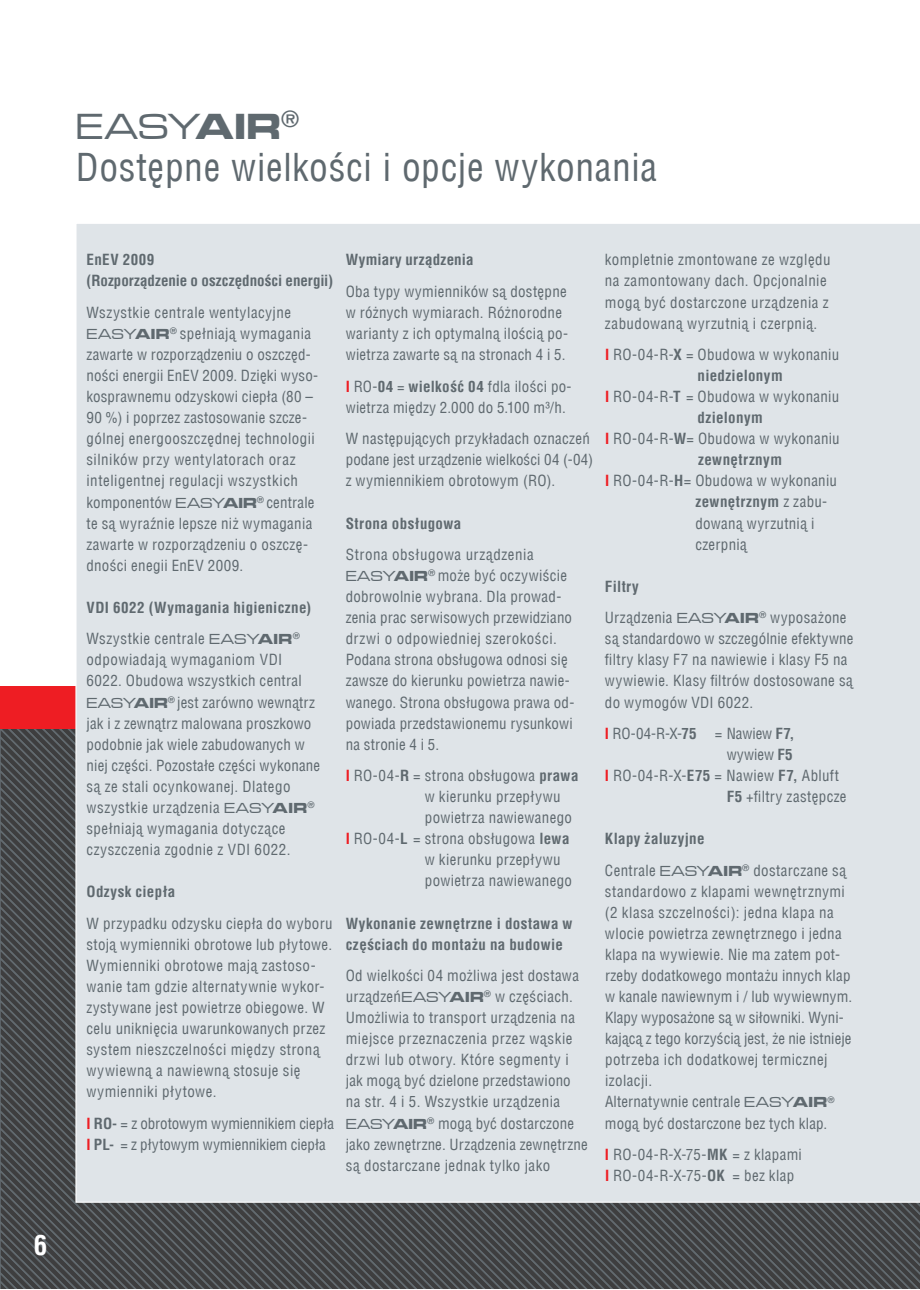
<style>
.page{position:relative;width:920px;height:1290px;background:#fff}
.page>*{position:absolute;margin:0;border:0;box-sizing:border-box;transform-origin:0 0}
.t1{font:condensed 37.5px "Helvetica Com";letter-spacing:.02em;color:#5f696f}
.t2{font:500 expanded 37.5px "Microgramma Com";color:#5f696f}
.t3{font:700 condensed 27px "Helvetica Com";color:#fff}
.t4{font:condensed 15px/21px "Helvetica Com";letter-spacing:.025em;color:#5f696f}
.t5{font:700 condensed 15px/21px "Helvetica Com";letter-spacing:.02em;color:#5f696f}
.t6{font:condensed 15px/21px "Helvetica Com";letter-spacing:-.005em;color:#5f696f}
.t7{font:condensed 15px "Helvetica Com";color:#5f696f}
.s1{font-weight:700}
.s2{font-family:"Microgramma Com";font-weight:500;font-stretch:expanded}
.s3{font-family:"Microgramma Com";font-weight:700;font-stretch:expanded}
.s4{font-weight:400}
.s5{font-family:"Microgramma Com";font-stretch:expanded}
.s6{font-weight:700;color:#ee1d23}
</style>
<div class="page">
<svg style="left:0;top:886px;width:75px;height:247px"></svg>
<svg style="left:574px;top:1203px;width:222px;height:85px"></svg>
<div style="left:0;top:686px;width:919px;height:42px;background:#ee1d23"></div>
<div style="left:75px;top:224px;width:844px;height:979px;background:#dfe4e8"></div>
<svg style="left:0;top:1133px;width:574px;height:156px"></svg>
<svg style="left:804px;top:686px;width:116px;height:603px"></svg>
<h2 class="t3" style="left:34px;top:1235px;width:15px">6</h2>
<h1 class="t2" style="left:76px;top:101px;width:225px">EASY<span class="s1">AIR</span><sup>®</sup></h1>
<h1 class="t1" style="left:76px;top:154px;width:582px">Dostępne wielkości i opcje wykonania</h1>
<p class="t5" style="left:86px;top:252px;width:248px">EnEV 2009<br>(Rozporządzenie o oszczędności energii)</p>
<p class="t4" style="left:86px;top:304px;width:233px">Wszystkie centrale wentylacyjne <span class="s2">EASY</span><span class="s3">AIR</span><sup>®</sup> spełniają wymagania zawarte w rozporządzeniu o oszczęd&shy;ności energii EnEV 2009. Dzięki wyso&shy;kosprawnemu odzyskowi ciepła (80 – 90 %) i poprzez zastosowanie szcze&shy;gólnej energooszczędnej technologii silników przy wentylatorach oraz inteligentnej regulacji wszystkich komponentów <span class="s2">EASY</span><span class="s3">AIR</span><sup>®</sup> centrale te są wyraźnie lepsze niż wymagania zawarte w rozporządzeniu o oszczę&shy;dności enegii EnEV 2009.</p>
<p class="t5" style="left:86px;top:594px;width:226px;line-height:31.7px">VDI 6022 (Wymagania higieniczne)<br><span class="s4">Wszystkie centrale</span> <span class="s2">EASY</span><span class="s5">AIR</span><sup>®</sup></p>
<p class="t4" style="left:86px;top:651px;width:235px">odpowiadają wymaganiom VDI 6022. Obudowa wszystkich central <span class="s2">EASY</span><span class="s3">AIR</span><sup>®</sup> jest zarówno wewnątrz jak i z zewnątrz malowana proszkowo podobnie jak wiele zabudowanych w niej części. Pozostałe części wykonane są ze stali ocynkowanej. Dlatego wszystkie urządzenia <span class="s2">EASY</span><span class="s3">AIR</span><sup>® </sup>spełniają wymagania dotyczące czyszczenia zgodnie z VDI 6022.</p>
<p class="t5" style="left:86px;top:883px;width:90px">Odzysk ciepła</p>
<p class="t4" style="left:86px;top:915px;width:247px">W przypadku odzysku ciepła do wyboru stoją wymienniki obrotowe lub płytowe.<br>Wymienniki obrotowe mają zastoso&shy;wanie tam gdzie alternatywnie wykor&shy;zystywane jest powietrze obiegowe. W celu uniknięcia uwarunkowanych przez system nieszczelności między stroną wywiewną a nawiewną stosuje się wymienniki płytowe.</p>
<p class="t6" style="left:86px;top:1115px;width:249px"><span class="s6">I</span> <span class="s1">RO-</span> = z obrotowym wymiennikiem ciepła<br><span class="s6">I</span> <span class="s1">PL-</span> = z płytowym wymiennikiem ciepła</p>
<p class="t5" style="left:346px;top:252px;width:129px">Wymiary urządzenia</p>
<p class="t4" style="left:346px;top:283px;width:224px">Oba typy wymienników są dostępne w różnych wymiarach. Różnorodne warianty z ich optymalną ilością po&shy;wietrza zawarte są na stronach 4 i 5.</p>
<p class="t4" style="left:346px;top:378px;width:227px"><span class="s6">I</span> RO-<span class="s1">04</span> = <span class="s1">wielkość 04</span> fdla ilości po&shy;wietrza między 2.000 do 5.100 m³/h.</p>
<p class="t4" style="left:346px;top:430px;width:249px">W następujących przykładach oznaczeń podane jest urządzenie wielkości 04 (-04) z wymiennikiem obrotowym (RO).</p>
<p class="t5" style="left:346px;top:515px;width:117px">Strona obsługowa</p>
<p class="t4" style="left:346px;top:546px;width:230px">Strona obsługowa urządzenia<br><span class="s2">EASY</span><span class="s3">AIR</span><sup>®</sup> może być oczywiście dobrowolnie wybrana. Dla prowad&shy;zenia prac serwisowych przewidziano drzwi o odpowiedniej szerokości.<br>Podana strona obsługowa odnosi się zawsze do kierunku powietrza nawie&shy;wanego. Strona obsługowa prawa od&shy;powiada przedstawionemu rysunkowi na stronie 4 i 5.</p>
<p class="t4" style="left:346px;top:767px;width:234px"><span class="s6">I</span> RO-04-<span class="s1">R</span> = strona obsługowa <span class="s1">prawa</span></p>
<p class="t4" style="left:425px;top:788px;width:137px">w kierunku przepływu</p>
<p class="t4" style="left:425px;top:809px;width:149px">powietrza nawiewanego</p>
<p class="t4" style="left:346px;top:830px;width:225px"><span class="s6">I</span> RO-04-<span class="s1">L</span> = strona obsługowa <span class="s1">lewa</span></p>
<p class="t4" style="left:425px;top:851px;width:137px">w kierunku przepływu</p>
<p class="t4" style="left:425px;top:872px;width:149px">powietrza nawiewanego</p>
<p class="t5" style="left:346px;top:915px;width:228px">Wykonanie zewnętrzne i dostawa w częściach do montażu na budowie</p>
<p class="t4" style="left:345px;top:967px;width:243px">Od wielkości 04 możliwa jest dostawa urządzeń<span class="s2">EASY</span><span class="s3">AIR</span><sup>®</sup> w częściach.<br>Umożliwia to transport urządzenia na miejsce przeznaczenia przez wąskie drzwi lub otwory. Które segmenty i jak mogą być dzielone przedstawiono na str. 4 i 5. Wszystkie urządzenia <span class="s2">EASY</span><span class="s3">AIR</span><sup>®</sup> mogą być dostarczone jako zewnętrzne. Urządzenia zewnętrzne są dostarczane jednak tylko jako</p>
<p class="t4" style="left:605px;top:252px;width:227px">kompletnie zmontowane ze względu na zamontowany dach. Opcjonalnie mogą być dostarczone urządzenia z zabudowaną wyrzutnią i czerpnią.</p>
<p class="t4" style="left:605px;top:346px;width:236px"><span class="s6">I</span> RO-04-R-<span class="s1">X</span> = Obudowa w wykonaniu</p>
<p class="t5" style="left:697px;top:367px;width:87px">niedzielonym</p>
<p class="t4" style="left:605px;top:388px;width:236px"><span class="s6">I</span> RO-04-R-<span class="s1">T</span> = Obudowa w wykonaniu</p>
<p class="t5" style="left:697px;top:409px;width:67px">dzielonym</p>
<p class="t4" style="left:605px;top:430px;width:236px"><span class="s6">I</span> RO-04-R-<span class="s1">W</span>= Obudowa w wykonaniu</p>
<p class="t5" style="left:698px;top:452px;width:85px">zewnętrznym</p>
<p class="t4" style="left:605px;top:473px;width:233px"><span class="s6">I</span> RO-04-R-<span class="s1">H</span>= Obudowa w wykonaniu</p>
<p class="t5" style="left:695px;top:494px;width:133px">zewnętrznym <span class="s4">z zabu-</span></p>
<p class="t4" style="left:695px;top:515px;width:121px">dowaną wyrzutnią i</p>
<p class="t4" style="left:695px;top:536px;width:53px">czerpnią</p>
<p class="t4" style="left:605px;top:572px;width:243px;line-height:31.7px"><span class="s1">Filtry<br></span>Urządzenia <span class="s2">EASY</span><span class="s3">AIR</span><sup>®</sup> wyposażone</p>
<p class="t4" style="left:605px;top:630px;width:250px">są standardowo w szczególnie efektywne filtry klasy F7 na nawiewie i klasy F5 na wywiewie. Klasy filtrów dostosowane są do wymogów VDI 6022.</p>
<p class="t7" style="left:605px;top:728px;width:191px"><span class="s6">I</span> RO-04-R-X-<span class="s1">75</span> = Nawiew <span class="s1">F7,</span></p>
<p class="t4" style="left:726px;top:746px;width:67px">wywiew <span class="s1">F5</span></p>
<p class="t4" style="left:605px;top:767px;width:235px"><span class="s6">I</span> RO-04-R-X-<span class="s1">E75</span> = Nawiew <span class="s1">F7,</span> Abluft</p>
<p class="t4" style="left:726px;top:788px;width:121px"><span class="s1">F5</span> +filtry zastępcze</p>
<p class="t4" style="left:605px;top:825px;width:243px;line-height:31.7px"><span class="s1">Klapy żaluzyjne<br></span>Centrale <span class="s2">EASY</span><span class="s3">AIR</span><sup>®</sup> dostarczane są</p>
<p class="t4" style="left:605px;top:883px;width:249px">standardowo z klapami wewnętrznymi (2 klasa szczelności): jedna klapa na wlocie powietrza zewnętrznego i jedna klapa na wywiewie. Nie ma zatem pot&shy;rzeby dodatkowego montażu innych klap w kanale nawiewnym i / lub wywiewnym.<br>Klapy wyposażone są w siłowniki. Wyni&shy;kającą z tego korzyścią jest, że nie istnieje potrzeba ich dodatkowej termicznej izolacji.<br>Alternatywnie centrale <span class="s2">EASY</span><span class="s3">AIR</span><sup>® </sup>mogą być dostarczone bez tych klap.</p>
<p class="t4" style="left:605px;top:1146px;width:198px"><span class="s6">I</span> RO-04-R-X-75-<span class="s1">MK</span> = z klapami<br><span class="s6">I</span> RO-04-R-X-75-<span class="s1">OK</span> = bez klap</p>
</div>
